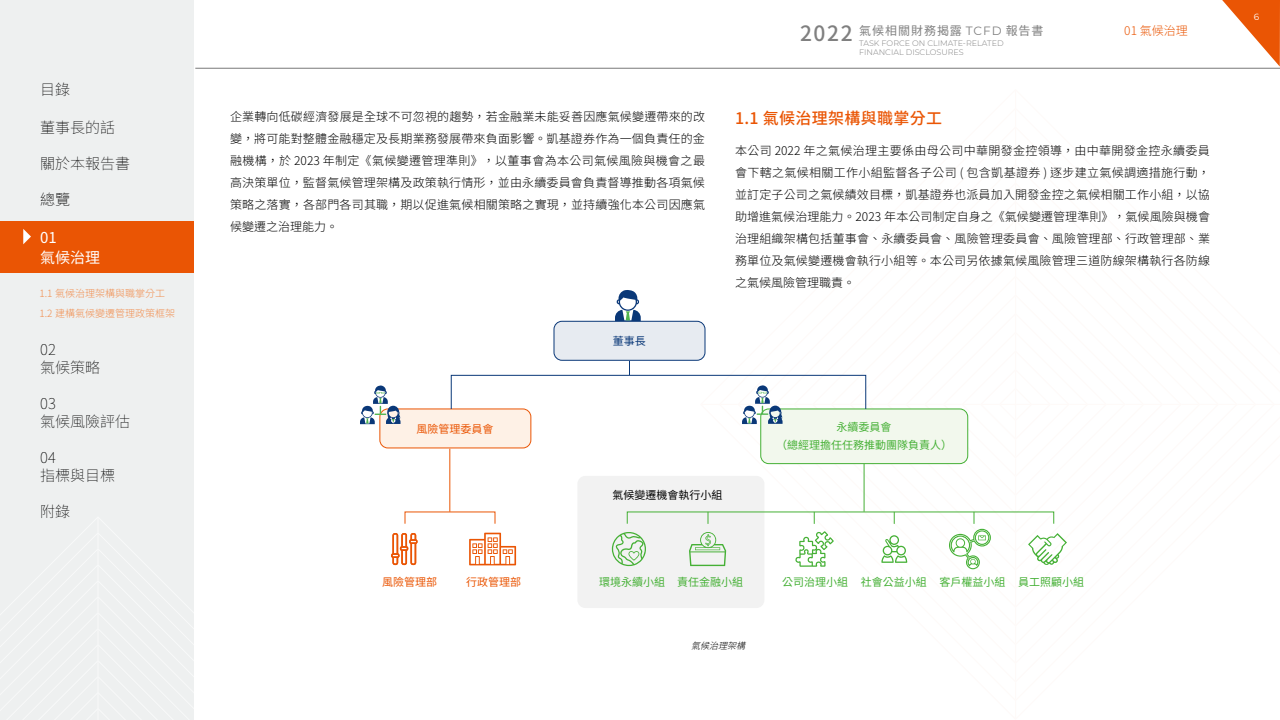
<style>
.page{position:relative;width:1280px;height:720px;background:#fff}
.page>*{position:absolute;margin:0;border:0;box-sizing:border-box;transform-origin:0 0}
.t1{font:500 21px "Noto Sans CJ Ktc";color:#808080}
.文字-標題{font:500 16px "Noto Sans CJ Ktc";letter-spacing:.02em;color:#ea5504}
.t2{font:100 15px/18px "Noto Sans CJ Ktc";color:#000}
.t3{font:15px/20px "Noto Sans CJ Ktc";color:#fff}
.文字-內文{font:300 12px/22px "Noto Sans CJ Ktc";letter-spacing:.015em;color:#000;text-align:justify}
.t4{font:12px "Noto Sans CJ Ktc";letter-spacing:.08em;color:#808080}
.t5{font:300 12px "Noto Sans CJ Ktc";color:#ea5504}
.表格項目{font:11px "Noto Sans CJ Ktc";color:#45b035}
.表格項目-2{font:11px "Noto Sans CJ Ktc";color:#ea5504}
.表格項目-3{font:11px "Noto Sans CJ Ktc";color:#000}
.表格項目-4{font:11px "Noto Sans CJ Ktc";color:#0a3878}
.t6{font:300 10px/20px "Noto Sans CJ Ktc";color:#f18d4d}
.說明小字{font:italic 300 9px "Noto Sans CJ Ktc";color:#000}
.t7{font:9px "Montserrat";color:#fff}
.t8{font:300 8px/9.6px "Montserrat";color:#808080}
.s1{font-family:"Montserrat"}
</style>
<div class="page">
<svg style="left:1222px;top:0;width:58px;height:67px"></svg>
<hr style="left:195px;top:68px;width:1085px;height:1px;background:#787878">
<div style="left:0;top:0;width:194px;height:720px;background:#eef0f0"></div>
<div style="left:0;top:221px;width:194px;height:51px;background:#ea5504"></div>
<svg style="left:23px;top:229px;width:8px;height:15px"></svg>
<svg style="left:615px;top:290px;width:26px;height:31px"></svg>
<div style="left:554px;top:321px;width:151px;height:39px;background:#e7ebf1;border-radius:8px"></div>
<div style="left:554px;top:321px;width:151px;height:40px;border:1px solid #0a3878;border-radius:8px"></div>
<div style="left:380px;top:409px;width:151px;height:39px;background:#fef1e6;border-radius:8px"></div>
<div style="left:380px;top:409px;width:151px;height:39px;border:1px solid #ea5504;border-radius:8px"></div>
<div style="left:577px;top:476px;width:187px;height:132px;background:#f2f2f2;border-radius:8px"></div>
<svg style="left:360px;top:385px;width:41px;height:39px"></svg>
<svg style="left:469px;top:533px;width:47px;height:32px"></svg>
<svg style="left:612px;top:532px;width:34px;height:34px"></svg>
<svg style="left:391px;top:533px;width:27px;height:32px"></svg>
<div style="left:451px;top:375px;width:415px;height:34px;border:1px solid #0a3878"></div>
<hr style="left:450px;top:449px;width:1px;height:63px;background:#ea5504">
<svg style="left:629px;top:361px;width:1px;height:14px"></svg>
<svg style="left:689px;top:320px;width:378px;height:250px"></svg>
<p class="t2" style="left:40px;top:81px;width:31px">目錄</p>
<p class="t2" style="left:40px;top:119px;width:76px">董事長的話</p>
<p class="t2" style="left:40px;top:155px;width:91px">關於本報告書</p>
<p class="t2" style="left:40px;top:191px;width:31px">總覽</p>
<p class="t3" style="left:40px;top:228px;width:61px">01<br>氣候治理</p>
<p class="t6" style="left:39px;top:283px;width:137px">1.1 氣候治理架構與職掌分工<br>1.2 建構氣候變遷管理政策框架</p>
<p class="t2" style="left:40px;top:341px;width:61px">02<br>氣候策略</p>
<p class="t2" style="left:40px;top:395px;width:91px">03<br>氣候風險評估</p>
<p class="t2" style="left:40px;top:449px;width:76px">04<br>指標與目標</p>
<p class="t2" style="left:40px;top:503px;width:31px">附錄</p>
<p class="t4" style="left:859px;top:24px;width:186px">氣候相關財務揭露 <span class="s1">TCFD</span> 報告書</p>
<p class="t8" style="left:859px;top:38px;width:146px">TASK FORCE ON CLIMATE-RELATED<br>FINANCIAL DISCLOSURES</p>
<h1 class="t1" style="left:800px;top:22px;width:54px">2022</h1>
<p class="t5" style="left:1124px;top:23px;width:65px">01 氣候治理</p>
<p class="文字-內文" style="left:230px;top:106px;width:477px">企業轉向低碳經濟發展是全球不可忽視的趨勢，若金融業未能妥善因應氣候變遷帶來的改變，將可能對整體金融穩定及長期業務發展帶來負面影響。凱基證券作為一個負責任的金融機構，於 2023 年制定《氣候變遷管理準則》，以董事會為本公司氣候風險與機會之最高決策單位，監督氣候管理架構及政策執行情形，並由永續委員會負責督導推動各項氣候策略之落實，各部門各司其職，期以促進氣候相關策略之實現，並持續強化本公司因應氣候變遷之治理能力。</p>
<p class="文字-標題" style="left:735px;top:109px;width:209px">1.1 氣候治理架構與職掌分工</p>
<p class="文字-內文" style="left:735px;top:139px;width:477px">本公司 2022 年之氣候治理主要係由母公司中華開發金控領導，由中華開發金控永續委員會下轄之氣候相關工作小組監督各子公司 ( 包含凱基證券 ) 逐步建立氣候調適措施行動，並訂定子公司之氣候績效目標，凱基證券也派員加入開發金控之氣候相關工作小組，以協助增進氣候治理能力。2023 年本公司制定自身之《氣候變遷管理準則》，氣候風險與機會治理組織架構包括董事會、永續委員會、風險管理委員會、風險管理部、行政管理部、業務單位及氣候變遷機會執行小組等。本公司另依據氣候風險管理三道防線架構執行各防線之氣候風險管理職責。</p>
<p class="表格項目-4" style="left:613px;top:335px;width:34px">董事長</p>
<p class="表格項目-2" style="left:417px;top:422px;width:78px">風險管理委員會</p>
<p class="表格項目" style="left:836px;top:421px;width:56px">永續委員會</p>
<p class="表格項目" style="left:776px;top:439px;width:177px">（總經理擔任任務推動團隊負責人）</p>
<p class="表格項目-3" style="left:612px;top:488px;width:111px">氣候變遷機會執行小組</p>
<p class="表格項目-2" style="left:382px;top:576px;width:56px">風險管理部</p>
<p class="表格項目-2" style="left:466px;top:576px;width:56px">行政管理部</p>
<p class="表格項目" style="left:599px;top:576px;width:67px">環境永續小組</p>
<p class="表格項目" style="left:677px;top:576px;width:67px">責任金融小組</p>
<p class="說明小字" style="left:691px;top:641px;width:61px">氣候治理架構</p>
<p class="表格項目" style="left:782px;top:576px;width:67px">公司治理小組</p>
<p class="表格項目" style="left:861px;top:576px;width:67px">社會公益小組</p>
<p class="表格項目" style="left:939px;top:576px;width:67px">客戶權益小組</p>
<p class="表格項目" style="left:1018px;top:576px;width:67px">員工照顧小組</p>
<p class="t7" style="left:1254px;top:11px;width:7px">6</p>
</div>
